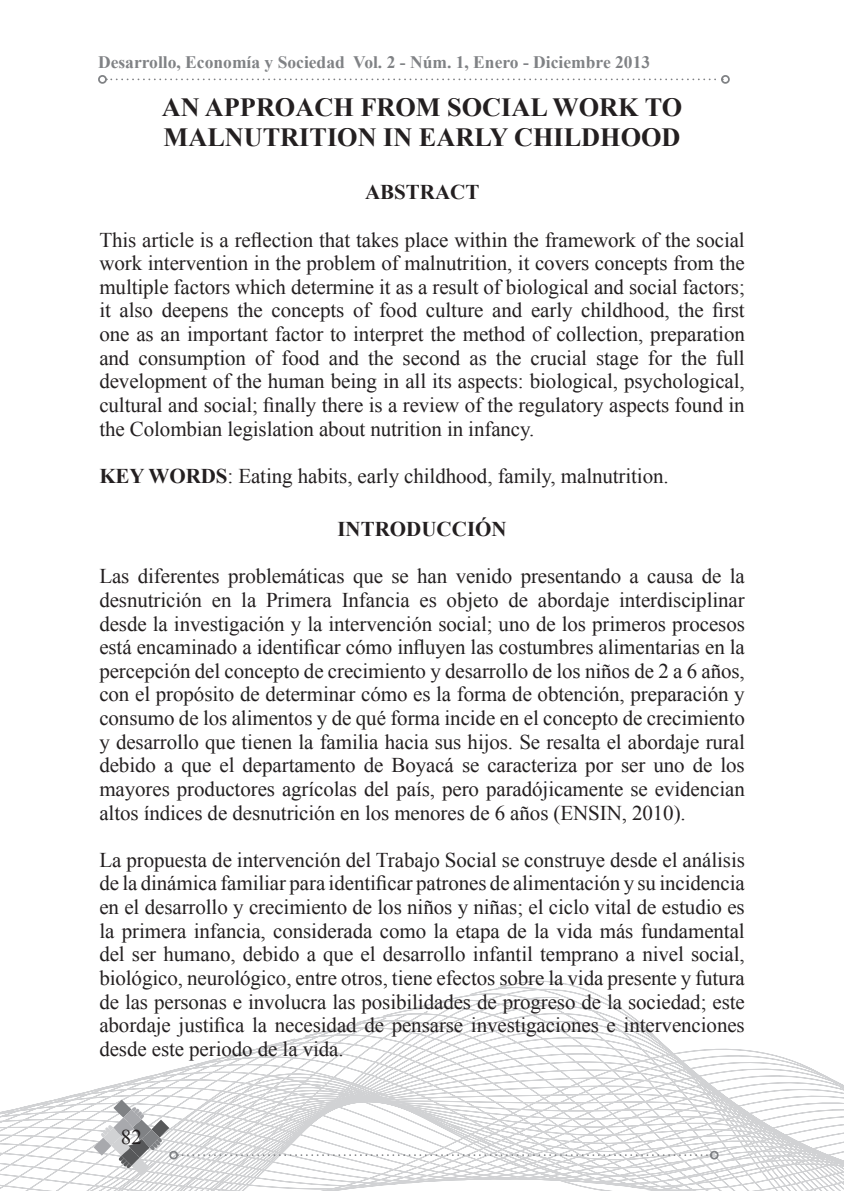
<style>
.page{position:relative;width:844px;height:1191px;background:#fff}
.page>*{position:absolute;margin:0;border:0;box-sizing:border-box;transform-origin:0 0}
.Título_artículo{font:700 26.25px/29.8px "Times New Roman";color:#231f20}
.Párrafo{font:21px/23.6px "Times New Roman";letter-spacing:-.005em;color:#231f20;text-align:justify}
.Sutítulos_mayúscula{font:700 21px "Times New Roman";color:#231f20}
.t1{font:700 17.5px "Times New Roman";color:#808285}
.s1{font-weight:700}
</style>
<div class="page">
<svg style="left:0;top:980px;width:843px;height:211px"></svg>
<svg style="left:843px;top:1085px;width:1px;height:105px"></svg>
<svg style="left:107px;top:78px;width:609px;height:2px"></svg>
<div style="left:98px;top:75px;width:9px;height:9px;border:2px solid #808285;border-radius:50%"></div>
<div style="left:720px;top:75px;width:9px;height:9px;border:2px solid #808285;border-radius:50%"></div>
<svg style="left:93px;top:1099px;width:76px;height:76px"></svg>
<svg style="left:178px;top:1154px;width:531px;height:2px"></svg>
<div style="left:169px;top:1150px;width:9px;height:9px;border:2px solid #808285;border-radius:50%"></div>
<div style="left:709px;top:1150px;width:9px;height:9px;border:2px solid #808285;border-radius:50%"></div>
<p class="t1" style="left:98px;top:50px;width:553px">Desarrollo, Economía y Sociedad Vol. 2 - Núm. 1, Enero - Diciembre 2013</p>
<p class="Título_artículo" style="left:162px;top:92px;width:521px">AN APPROACH FROM SOCIAL WORK TO<br>MALNUTRITION IN EARLY CHILDHOOD</p>
<p class="Sutítulos_mayúscula" style="left:365px;top:178px;width:116px">ABSTRACT</p>
<p class="Párrafo" style="left:99px;top:227px;width:647px">This article is a reflection that takes place within the framework of the social work intervention in the problem of malnutrition, it covers concepts from the multiple factors which determine it as a result of biological and social factors; it also deepens the concepts of food culture and early childhood, the first one as an important factor to interpret the method of collection, preparation and consumption of food and the second as the crucial stage for the full development of the human being in all its aspects: biological, psychological, cultural and social; finally there is a review of the regulatory aspects found in the Colombian legislation about nutrition in infancy.</p>
<p class="Párrafo" style="left:99px;top:464px;width:570px"><span class="s1">KEY WORDS</span>: Eating habits, early childhood, family, malnutrition.</p>
<p class="Sutítulos_mayúscula" style="left:337px;top:514px;width:171px">INTRODUCCIÓN</p>
<p class="Párrafo" style="left:99px;top:564px;width:647px">Las diferentes problemáticas que se han venido presentando a causa de la desnutrición en la Primera Infancia es objeto de abordaje interdisciplinar desde la investigación y la intervención social; uno de los primeros procesos está encaminado a identificar cómo influyen las costumbres alimentarias en la percepción del concepto de crecimiento y desarrollo de los niños de 2 a 6 años, con el propósito de determinar cómo es la forma de obtención, preparación y consumo de los alimentos y de qué forma incide en el concepto de crecimiento y desarrollo que tienen la familia hacia sus hijos. Se resalta el abordaje rural debido a que el departamento de Boyacá se caracteriza por ser uno de los mayores productores agrícolas del país, pero paradójicamente se evidencian altos índices de desnutrición en los menores de 6 años (ENSIN, 2010).</p>
<p class="Párrafo" style="left:99px;top:847px;width:647px">La propuesta de intervención del Trabajo Social se construye desde el análisis de la dinámica familiar para identificar patrones de alimentación y su incidencia en el desarrollo y crecimiento de los niños y niñas; el ciclo vital de estudio es la primera infancia, considerada como la etapa de la vida más fundamental del ser humano, debido a que el desarrollo infantil temprano a nivel social, biológico, neurológico, entre otros, tiene efectos sobre la vida presente y futura de las personas e involucra las posibilidades de progreso de la sociedad; este abordaje justifica la necesidad de pensarse investigaciones e intervenciones desde este periodo de la vida.</p>
<p class="Párrafo" style="left:121px;top:1124px;width:22px">82</p>
</div>
